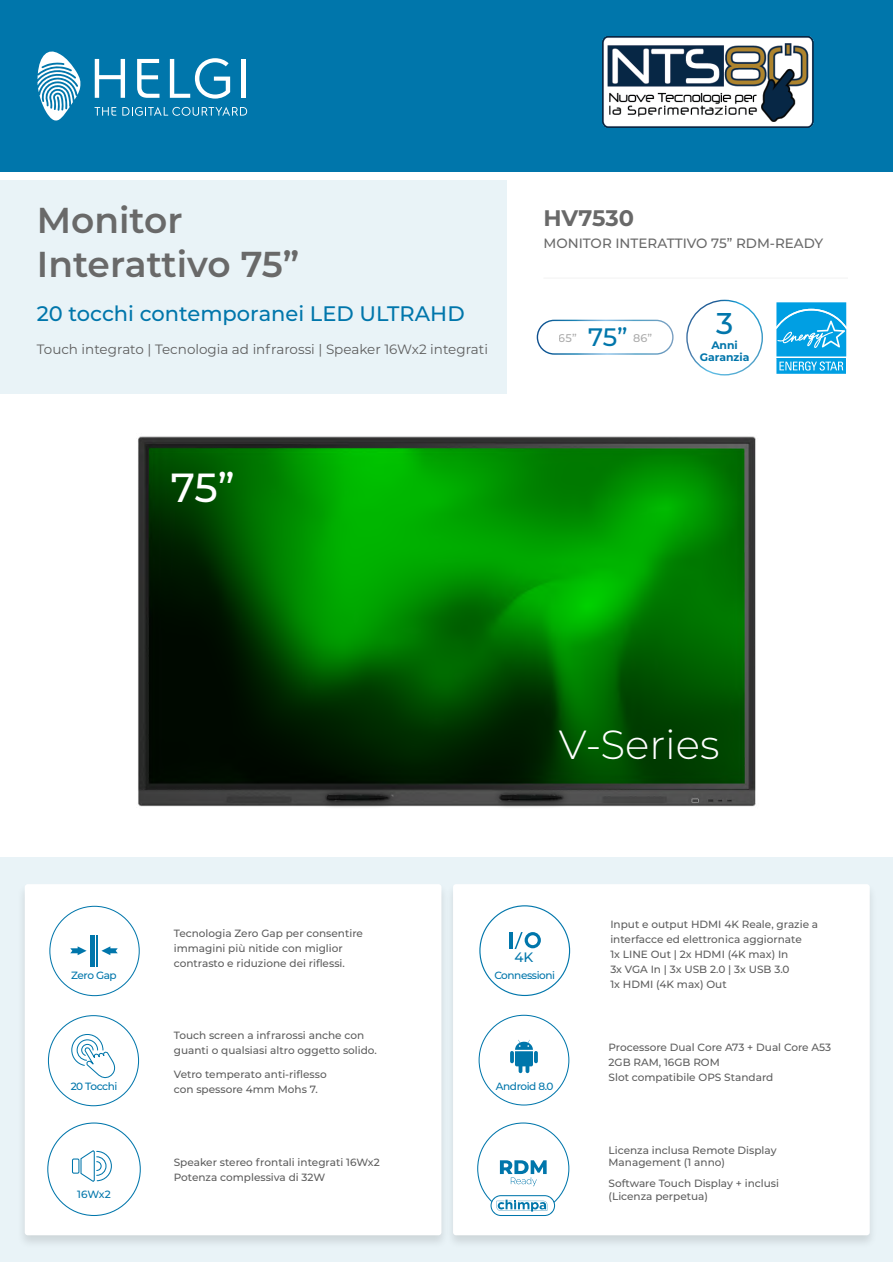
<style>
.page{position:relative;width:893px;height:1262px;background:#fff}
.page>*{position:absolute;margin:0;border:0;box-sizing:border-box;transform-origin:0 0}
.t1{font:300 40.65px "Montserrat";color:#fff}
.t2{font:500 40.65px "Montserrat";color:#fff}
.t3{font:600 36px/43.2px "Montserrat";color:#696969}
.t4{font:500 30px "Montserrat";color:#0276ab}
.t5{font:500 25.2px "Montserrat";color:#0076ab}
.t6{font:700 22.5px "Montserrat";letter-spacing:-.005em;color:#696969}
.t7{font:500 21px "Montserrat";color:#0076ab}
.t8{font:500 13.65px "Montserrat";color:#0076ab}
.t9{font:13.5px "Montserrat";color:#5e5e5e}
.t10{font:500 13.5px "Montserrat";color:#696969}
.t11{font:500 11.25px "Montserrat";color:#5e5e5e}
.t12{font:700 10.8px/12.1px "Montserrat";color:#0075aa;text-align:center}
.t13{font:500 10.5px/15px "Montserrat";color:#5e5e5e}
.t14{font:500 10.5px "Montserrat";letter-spacing:-.04em;color:#0076ab}
</style>
<div class="page">
<img style="left:138px;top:436px;width:618px;height:371px">
<div style="left:493px;top:786px;width:78px;height:23px;background:#000;opacity:.75"></div>
<img style="left:498px;top:792px;width:70px;height:13px">
<div style="left:319px;top:786px;width:78px;height:23px;background:#000;opacity:.75"></div>
<img style="left:325px;top:792px;width:70px;height:13px">
<div style="left:0;top:857px;width:892px;height:405px;background:#e9f3f7"></div>
<div style="left:16px;top:882px;width:433px;height:367px;background:#000;opacity:.12"></div>
<div style="left:25px;top:884px;width:416px;height:351px;background:#fff;border-radius:3px"></div>
<div style="left:444px;top:882px;width:434px;height:367px;background:#000;opacity:.12"></div>
<div style="left:453px;top:884px;width:416px;height:351px;background:#fff;border-radius:3px"></div>
<svg style="left:776px;top:302px;width:71px;height:72px;background:#2fb0e8"></svg>
<svg style="left:47px;top:1122px;width:94px;height:94px"></svg>
<div style="left:0;top:0;width:892px;height:172px;background:#0076ab"></div>
<svg style="left:477px;top:1122px;width:92px;height:94px"></svg>
<div style="left:0;top:180px;width:507px;height:213px;background:#e9f3f7"></div>
<hr style="left:543px;top:278px;width:304px;height:1px;background:#f2f2f2">
<div style="left:686px;top:300px;width:77px;height:75px;border:1px solid #fff;border-radius:50%"></div>
<svg style="left:38px;top:51px;width:43px;height:70px"></svg>
<svg style="left:95px;top:59px;width:30px;height:39px"></svg>
<svg style="left:137px;top:59px;width:22px;height:39px"></svg>
<svg style="left:170px;top:58px;width:60px;height:41px"></svg>
<hr style="left:241px;top:59px;width:4px;height:39px;background:#fff">
<svg style="left:94px;top:107px;width:22px;height:9px"></svg>
<svg style="left:122px;top:107px;width:125px;height:9px"></svg>
<svg style="left:71px;top:1034px;width:45px;height:44px"></svg>
<svg style="left:49px;top:905px;width:91px;height:91px"></svg>
<svg style="left:478px;top:1014px;width:91px;height:91px"></svg>
<div style="left:536px;top:320px;width:137px;height:35px;border:1px solid #fff;border-radius:17px"></div>
<hr style="left:509px;top:932px;width:3px;height:16px;background:#0076ab">
<svg style="left:514px;top:932px;width:27px;height:17px"></svg>
<img style="left:602px;top:36px;width:211px;height:92px">
<h2 class="t3" style="left:37px;top:197px;width:264px">Monitor<br>Interattivo 75”</h2>
<h3 class="t7" style="left:37px;top:299px;width:429px">20 tocchi contemporanei LED ULTRAHD</h3>
<p class="t9" style="left:37px;top:340px;width:452px">Touch integrato | Tecnologia ad infrarossi | Speaker 16Wx2 integrati</p>
<h1 class="t2" style="left:171px;top:459px;width:65px">75”</h1>
<h3 class="t6" style="left:543px;top:202px;width:92px">HV7530</h3>
<p class="t10" style="left:543px;top:234px;width:281px">MONITOR INTERATTIVO 75” RDM-READY</p>
<h3 class="t5" style="left:588px;top:319px;width:41px">75”</h3>
<p class="t11" style="left:558px;top:330px;width:20px">65”</p>
<p class="t11" style="left:633px;top:330px;width:20px">86”</p>
<h3 class="t4" style="left:716px;top:302px;width:19px">3</h3>
<p class="t12" style="left:699px;top:338px;width:51px">Anni<br>Garanzia</p>
<h1 class="t1" style="left:558px;top:716px;width:162px">V-Series</h1>
<p class="t14" style="left:71px;top:967px;width:47px">Zero Gap</p>
<p class="t13" style="left:174px;top:925px;width:191px">Tecnologia Zero Gap per consentire immagini più nitide con miglior contrasto e riduzione dei riflessi.</p>
<h3 class="t8" style="left:514px;top:947px;width:20px">4K</h3>
<p class="t14" style="left:494px;top:967px;width:62px">Connessioni</p>
<p class="t13" style="left:174px;top:1027px;width:205px">Touch screen a infrarossi anche con guanti o qualsiasi altro oggetto solido.</p>
<p class="t13" style="left:174px;top:1066px;width:154px">Vetro temperato anti-riflesso con spessore 4mm Mohs 7.</p>
<p class="t14" style="left:71px;top:1078px;width:48px">20 Tocchi</p>
<p class="t14" style="left:496px;top:1078px;width:59px">Android 8.0</p>
<p class="t14" style="left:77px;top:1186px;width:35px">16Wx2</p>
<p class="t13" style="left:174px;top:1154px;width:207px">Speaker stereo frontali integrati 16Wx2<br>Potenza complessiva di 32W</p>
<p class="t13" style="left:610px;top:916px;width:209px">Input e output HDMI 4K Reale, grazie a interfacce ed elettronica aggiornate<br>1x LINE Out | 2x HDMI (4K max) In<br>3x VGA In | 3x USB 2.0 | 3x USB 3.0<br>1x HDMI (4K max) Out</p>
<p class="t13" style="left:608px;top:1039px;width:224px">Processore Dual Core A73 + Dual Core A53<br>2GB RAM, 16GB ROM<br>Slot compatibile OPS Standard</p>
<p class="t13" style="left:608px;top:1144px;width:169px;line-height:12px">Licenza inclusa Remote Display<br>Management (1 anno)</p>
<p class="t13" style="left:608px;top:1177px;width:172px;line-height:12px">Software Touch Display + inclusi (Licenza perpetua)</p>
</div>
